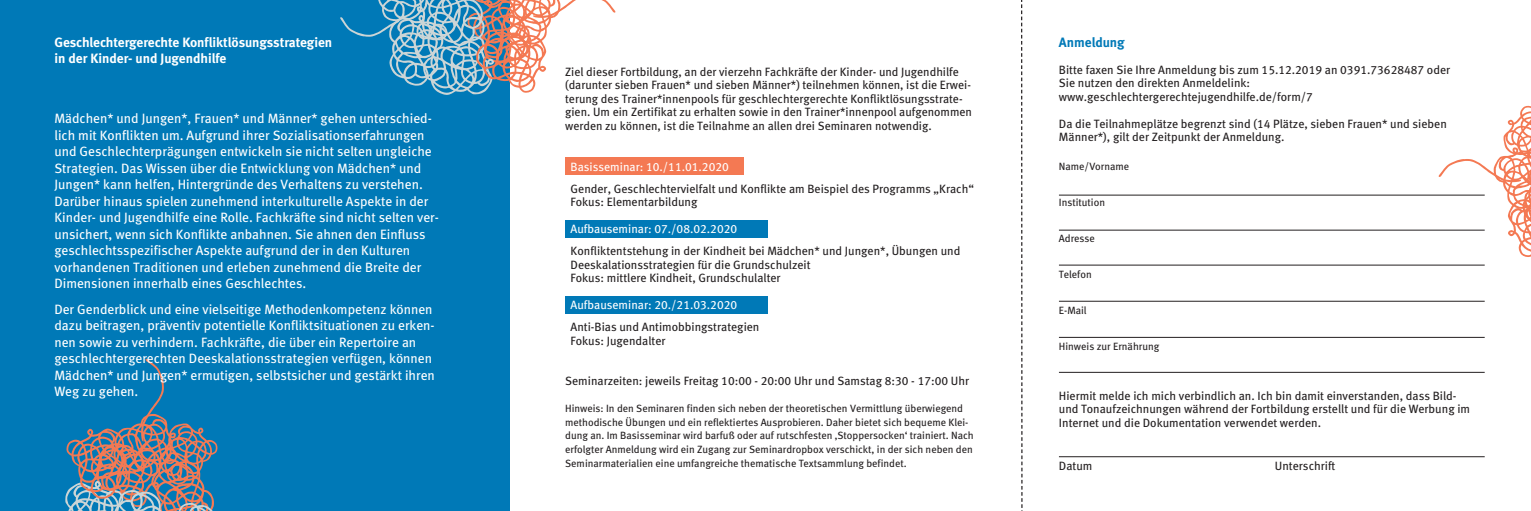
<style>
.page{position:relative;width:1531px;height:511px;background:#fff}
.page>*{position:absolute;margin:0;border:0;box-sizing:border-box;transform-origin:0 0}
.t1{font:13.5px/16.5px "Meta Book Turk LF";color:#fff}
.t2{font:700 13.5px/16.2px "Meta";color:#fff}
.t3{font:700 13.5px "Meta";color:#0079b7}
.t4{font:12px/13.5px "Meta Book Turk LF";color:#231f20}
.t5{font:12px "Meta Book Turk LF";color:#fff}
.t6{font:10.5px/13.5px "Meta Book Turk LF";color:#231f20}
</style>
<div class="page">
<div style="left:565px;top:157px;width:179px;height:18px;background:#f47953"></div>
<div style="left:565px;top:296px;width:202px;height:18px;background:#0079b7"></div>
<div style="left:565px;top:220px;width:202px;height:18px;background:#0079b7"></div>
<div style="left:0;top:0;width:510px;height:510px;background:#0079b7"></div>
<svg style="left:1438px;top:105px;width:93px;height:152px"></svg>
<svg style="left:1021px;top:0;width:1px;height:508px"></svg>
<hr style="left:1059px;top:195px;width:425px;height:1px;background:#231f20">
<hr style="left:1059px;top:230px;width:425px;height:1px;background:#231f20">
<hr style="left:1059px;top:264px;width:425px;height:1px;background:#231f20">
<hr style="left:1059px;top:301px;width:425px;height:1px;background:#231f20">
<hr style="left:1059px;top:337px;width:425px;height:1px;background:#231f20">
<hr style="left:1059px;top:372px;width:425px;height:1px;background:#231f20">
<hr style="left:1059px;top:456px;width:425px;height:1px;background:#231f20">
<svg style="left:340px;top:0;width:276px;height:95px"></svg>
<svg style="left:65px;top:358px;width:153px;height:152px"></svg>
<p class="t2" style="left:54px;top:34px;width:279px">Geschlechtergerechte Konfliktlösungsstrategien in der Kinder- und Jugendhilfe</p>
<p class="t1" style="left:54px;top:110px;width:386px">Mädchen* und Jungen*, Frauen* und Männer* gehen unterschied&shy;lich mit Konflikten um. Aufgrund ihrer Sozialisationserfahrungen und Geschlechterprägungen entwickeln sie nicht selten ungleiche Strategien. Das Wissen über die Entwicklung von Mädchen* und Jungen* kann helfen, Hintergründe des Verhaltens zu verstehen.<br>Darüber hinaus spielen zunehmend interkulturelle Aspekte in der Kinder- und Jugendhilfe eine Rolle. Fachkräfte sind nicht selten ver&shy;unsichert, wenn sich Konflikte anbahnen. Sie ahnen den Einfluss geschlechtsspezifischer Aspekte aufgrund der in den Kulturen vorhandenen Traditionen und erleben zunehmend die Breite der Dimensionen innerhalb eines Geschlechtes.</p>
<p class="t1" style="left:54px;top:300px;width:382px">Der Genderblick und eine vielseitige Methodenkompetenz können dazu beitragen, präventiv potentielle Konfliktsituationen zu erken&shy;nen sowie zu verhindern. Fachkräfte, die über ein Repertoire an geschlechtergerechten Deeskalationsstrategien verfügen, können Mädchen* und Jungen* ermutigen, selbstsicher und gestärkt ihren Weg zu gehen.</p>
<p class="t4" style="left:565px;top:65px;width:408px">Ziel dieser Fortbildung, an der vierzehn Fachkräfte der Kinder- und Jugendhilfe (darunter sieben Frauen* und sieben Männer*) teilnehmen können, ist die Erwei&shy;terung des Trainer*innenpools für geschlechtergerechte Konfliktlösungsstrate&shy;gien. Um ein Zertifikat zu erhalten sowie in den Trainer*innenpool aufgenommen werden zu können, ist die Teilnahme an allen drei Seminaren notwendig.</p>
<p class="t5" style="left:570px;top:159px;width:160px">Basisseminar: 10./11.01.2020</p>
<p class="t4" style="left:570px;top:181px;width:405px">Gender, Geschlechtervielfalt und Konflikte am Beispiel des Programms „Krach“<br>Fokus: Elementarbildung</p>
<p class="t5" style="left:570px;top:222px;width:168px">Aufbauseminar: 07./08.02.2020</p>
<p class="t4" style="left:570px;top:244px;width:391px">Konfliktentstehung in der Kindheit bei Mädchen* und Jungen*, Übungen und<br>Deeskalationsstrategien für die Grundschulzeit<br>Fokus: mittlere Kindheit, Grundschulalter</p>
<p class="t5" style="left:570px;top:298px;width:168px">Aufbauseminar: 20./21.03.2020</p>
<p class="t4" style="left:570px;top:320px;width:190px">Anti-Bias und Antimobbingstrategien<br>Fokus: Jugendalter</p>
<p class="t4" style="left:565px;top:374px;width:405px">Seminarzeiten: jeweils Freitag 10:00 - 20:00 Uhr und Samstag 8:30 - 17:00 Uhr</p>
<p class="t6" style="left:565px;top:401px;width:410px">Hinweis: In den Seminaren finden sich neben der theoretischen Vermittlung überwiegend methodische Übungen und ein reflektiertes Ausprobieren. Daher bietet sich bequeme Klei&shy;dung an. Im Basisseminar wird barfuß oder auf rutschfesten ‚Stoppersocken‘ trainiert. Nach erfolgter Anmeldung wird ein Zugang zur Seminardropbox verschickt, in der sich neben den Seminarmaterialien eine umfangreiche thematische Textsammlung befindet.</p>
<p class="t3" style="left:1059px;top:34px;width:67px">Anmeldung</p>
<p class="t4" style="left:1059px;top:63px;width:393px">Bitte faxen Sie Ihre Anmeldung bis zum 15.12.2019 an 0391.73628487 oder<br>Sie nutzen den direkten Anmeldelink: www.geschlechtergerechtejugendhilfe.de/form/7</p>
<p class="t4" style="left:1059px;top:117px;width:389px">Da die Teilnahmeplätze begrenzt sind (14 Plätze, sieben Frauen* und sieben<br>Männer*), gilt der Zeitpunkt der Anmeldung.</p>
<p class="t6" style="left:1059px;top:159px;width:72px">Name/Vorname</p>
<p class="t6" style="left:1059px;top:195px;width:48px">Institution</p>
<p class="t6" style="left:1059px;top:231px;width:37px">Adresse</p>
<p class="t6" style="left:1059px;top:267px;width:34px">Telefon</p>
<p class="t6" style="left:1059px;top:303px;width:29px">E-Mail</p>
<p class="t6" style="left:1059px;top:339px;width:102px">Hinweis zur Ernährung</p>
<p class="t4" style="left:1059px;top:388px;width:413px">Hiermit melde ich mich verbindlich an. Ich bin damit einverstanden, dass Bild&shy;und Tonaufzeichnungen während der Fortbildung erstellt und für die Werbung im<br>Internet und die Dokumentation verwendet werden.</p>
<p class="t4" style="left:1059px;top:458px;width:35px">Datum</p>
<p class="t4" style="left:1275px;top:458px;width:62px">Unterschrift</p>
</div>
